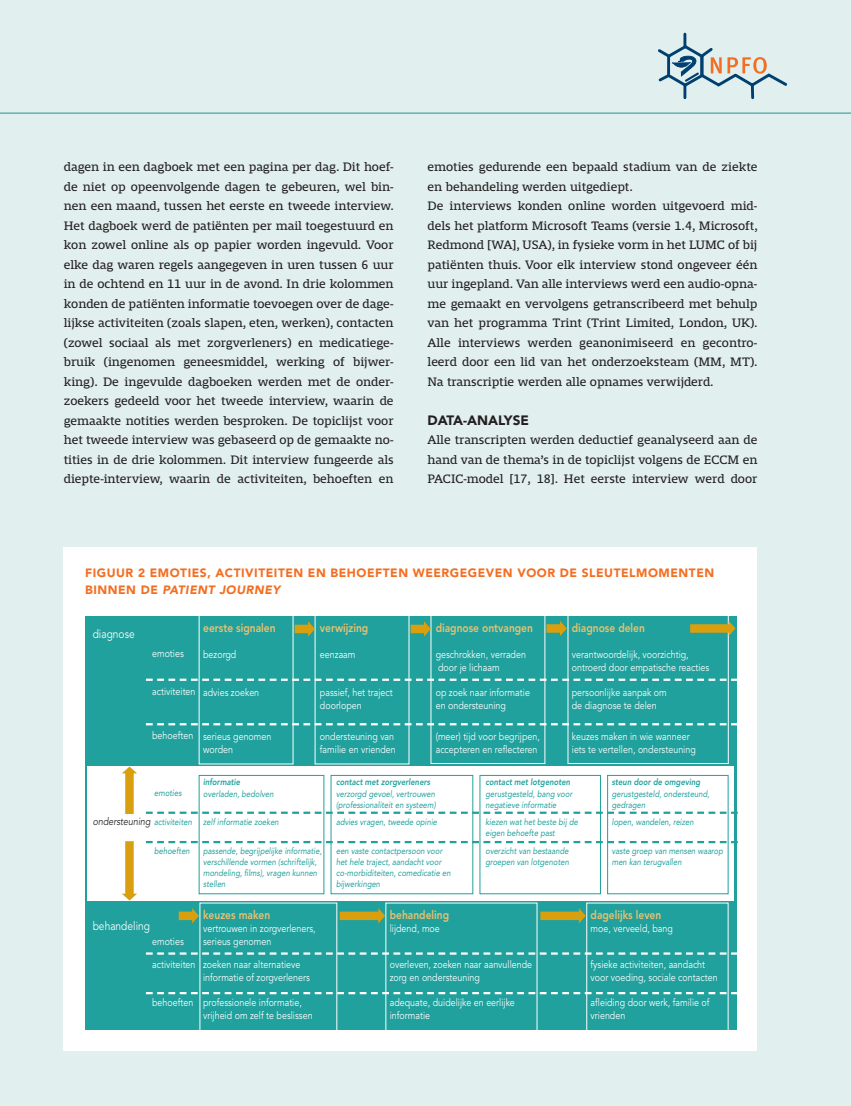
<style>
.page{position:relative;width:851px;height:1106px;background:#fff}
.page>*{position:absolute;margin:0;border:0;box-sizing:border-box;transform-origin:0 0}
.t1{font:900 13.5px "Avenir LT Std";color:#231f20}
.t2{font:12.75px/19.5px "Mislab Std";color:#231f20;text-align:justify}
.t3{font:900 12px/16.5px "Avenir LT Std";letter-spacing:.045em;color:#f36e21}
.t4{font:800 12px "Avenir LT Std";color:#eac172;scale:.85 1}
.t5{font:12px "Avenir LT Std";color:#fff;scale:.85 1}
.t6{font:10.5px/12.8px "Avenir LT Std";color:#fff;scale:.85 1}
.t7{font:italic 10.5px "Avenir LT Std";color:#231f20;scale:.85 1}
.t8{font:italic 9px/11.2px "Avenir LT Std";color:#20a19d;scale:.85 1}
.t9{font:italic 800 9px "Avenir LT Std";color:#20a19d;scale:.85 1}
.s1{font-style:italic}
</style>
<div class="page">
<div style="left:0;top:0;width:850px;height:1106px;background:#e2efef"></div>
<div style="left:63px;top:547px;width:693px;height:503px;background:#fff"></div>
<div style="left:85px;top:616px;width:651px;height:413px;background:#20a19d"></div>
<div style="left:87px;top:766px;width:646px;height:134px;background:#fff"></div>
<hr style="left:0;top:113px;width:850px;height:1px;background:#20a19d">
<svg style="left:658px;top:32px;width:130px;height:68px"></svg>
<div style="left:199px;top:603px;width:94px;height:161px;border:1px solid #fff"></div>
<div style="left:607px;top:775px;width:121px;height:119px;border:1px solid #20a19d"></div>
<div style="left:199px;top:902px;width:138px;height:146px;border:1px solid #fff"></div>
<div style="left:385px;top:902px;width:152px;height:144px;border:1px solid #fff"></div>
<div style="left:586px;top:902px;width:142px;height:145px;border:1px solid #fff"></div>
<div style="left:314px;top:603px;width:95px;height:161px;border:1px solid #fff"></div>
<div style="left:430px;top:602px;width:115px;height:162px;border:1px solid #fff"></div>
<div style="left:567px;top:602px;width:161px;height:162px;border:1px solid #fff"></div>
<svg style="left:294px;top:621px;width:21px;height:15px"></svg>
<svg style="left:340px;top:908px;width:45px;height:15px"></svg>
<svg style="left:540px;top:908px;width:45px;height:15px"></svg>
<svg style="left:690px;top:621px;width:45px;height:15px"></svg>
<svg style="left:410px;top:621px;width:21px;height:15px"></svg>
<svg style="left:546px;top:621px;width:20px;height:15px"></svg>
<svg style="left:146px;top:678px;width:591px;height:3px"></svg>
<svg style="left:146px;top:952px;width:591px;height:2px"></svg>
<svg style="left:146px;top:723px;width:591px;height:2px"></svg>
<svg style="left:146px;top:992px;width:590px;height:2px"></svg>
<svg style="left:146px;top:811px;width:591px;height:3px"></svg>
<svg style="left:146px;top:841px;width:591px;height:2px"></svg>
<svg style="left:179px;top:908px;width:20px;height:15px"></svg>
<svg style="left:122px;top:766px;width:15px;height:48px"></svg>
<svg style="left:122px;top:841px;width:15px;height:59px"></svg>
<p class="t2" style="left:64px;top:157px;width:331px">dagen in een dagboek met een pagina per dag. Dit hoef&shy;de niet op opeenvolgende dagen te gebeuren, wel bin&shy;nen een maand, tussen het eerste en tweede interview.<br>Het dagboek werd de patiënten per mail toegestuurd en kon zowel online als op papier worden ingevuld. Voor elke dag waren regels aangegeven in uren tussen 6 uur in de ochtend en 11 uur in de avond. In drie kolommen konden de patiënten informatie toevoegen over de dage&shy;lijkse activiteiten (zoals slapen, eten, werken), contacten (zowel sociaal als met zorgverleners) en medicatiege&shy;bruik (ingenomen geneesmiddel, werking of bijwer&shy;king). De ingevulde dagboeken werden met de onder&shy;zoekers gedeeld voor het tweede interview, waarin de gemaakte notities werden besproken. De topiclijst voor het tweede interview was gebaseerd op de gemaakte no&shy;tities in de drie kolommen. Dit interview fungeerde als diepte-interview, waarin de activiteiten, behoeften en</p>
<p class="t2" style="left:427px;top:157px;width:332px;text-align:left">emoties gedurende een bepaald stadium van de ziekte en behandeling werden uitgediept.<br>De interviews konden online worden uitgevoerd mid&shy;dels het platform Microsoft Teams (versie 1.4, Microsoft, Redmond [WA], USA), in fysieke vorm in het LUMC of bij patiënten thuis. Voor elk interview stond ongeveer één uur ingepland. Van alle interviews werd een audio-opna&shy;me gemaakt en vervolgens getranscribeerd met behulp van het programma Trint (Trint Limited, London, UK).<br>Alle interviews werden geanonimiseerd en gecontro&shy;leerd door een lid van het onderzoeksteam (MM, MT).<br>Na transcriptie werden alle opnames verwijderd.</p>
<p class="t1" style="left:427px;top:412px;width:103px">DATA-ANALYSE</p>
<p class="t2" style="left:427px;top:430px;width:331px">Alle transcripten werden deductief geanalyseerd aan de hand van de thema’s in de topiclijst volgens de ECCM en PACIC-model [17, 18]. Het eerste interview werd door</p>
<p class="t3" style="left:85px;top:564px;width:630px">FIGUUR 2 EMOTIES, ACTIVITEITEN EN BEHOEFTEN WEERGEGEVEN VOOR DE SLEUTELMOMENTEN<br>BINNEN DE <span class="s1">PATIENT JOURNEY</span></p>
<p class="t5" style="left:93px;top:626px;width:51px">diagnose</p>
<p class="t4" style="left:203px;top:621px;width:87px">eerste signalen</p>
<p class="t6" style="left:203px;top:648px;width:41px">bezorgd</p>
<p class="t6" style="left:203px;top:686px;width:67px">advies zoeken</p>
<p class="t6" style="left:203px;top:730px;width:82px">serieus genomen worden</p>
<p class="t4" style="left:435px;top:621px;width:116px">diagnose ontvangen</p>
<p class="t6" style="left:435px;top:648px;width:108px">geschrokken, verraden door je lichaam</p>
<p class="t6" style="left:435px;top:686px;width:112px">op zoek naar informatie en ondersteuning</p>
<p class="t6" style="left:435px;top:730px;width:124px">(meer) tijd voor begrijpen, accepteren en reflecteren</p>
<p class="t4" style="left:571px;top:621px;width:88px">diagnose delen</p>
<p class="t6" style="left:571px;top:648px;width:163px">verantwoordelijk, voorzichtig, ontroerd door empatische reacties</p>
<p class="t6" style="left:571px;top:686px;width:113px">persoonlijke aanpak om de diagnose te delen</p>
<p class="t6" style="left:571px;top:730px;width:147px">keuzes maken in wie wanneer iets te vertellen, ondersteuning</p>
<p class="t4" style="left:320px;top:621px;width:58px">verwijzing</p>
<p class="t6" style="left:320px;top:648px;width:43px">eenzaam</p>
<p class="t6" style="left:320px;top:686px;width:87px">passief, het traject doorlopen</p>
<p class="t6" style="left:320px;top:730px;width:91px">ondersteuning van familie en vrienden</p>
<p class="t6" style="left:152px;top:647px;width:39px">emoties</p>
<p class="t6" style="left:152px;top:685px;width:53px">activiteiten</p>
<p class="t6" style="left:152px;top:729px;width:50px">behoeften</p>
<p class="t8" style="left:154px;top:788px;width:34px">emoties</p>
<p class="t8" style="left:154px;top:816px;width:46px">activiteiten</p>
<p class="t8" style="left:154px;top:845px;width:43px">behoeften</p>
<p class="t7" style="left:93px;top:815px;width:70px">ondersteuning</p>
<p class="t9" style="left:203px;top:776px;width:45px">informatie</p>
<p class="t8" style="left:203px;top:788px;width:85px">overladen, bedolven</p>
<p class="t8" style="left:203px;top:816px;width:91px">zelf informatie zoeken</p>
<p class="t8" style="left:203px;top:845px;width:141px">passende, begrijpelijke informatie, verschillende vormen (schriftelijk, mondeling, films), vragen kunnen stellen</p>
<p class="t5" style="left:93px;top:918px;width:69px">behandeling</p>
<p class="t6" style="left:152px;top:935px;width:39px">emoties</p>
<p class="t6" style="left:152px;top:958px;width:53px">activiteiten</p>
<p class="t6" style="left:152px;top:996px;width:50px">behoeften</p>
<p class="t4" style="left:203px;top:908px;width:80px">keuzes maken</p>
<p class="t6" style="left:203px;top:922px;width:134px">vertrouwen in zorgverleners, serieus genomen</p>
<p class="t6" style="left:203px;top:958px;width:127px">zoeken naar alternatieve informatie of zorgverleners</p>
<p class="t6" style="left:203px;top:996px;width:130px">professionele informatie, vrijheid om zelf te beslissen</p>
<p class="t9" style="left:336px;top:776px;width:112px">contact met zorgverleners</p>
<p class="t8" style="left:336px;top:788px;width:119px">verzorgd gevoel, vertrouwen (professionaliteit en systeem)</p>
<p class="t8" style="left:336px;top:816px;width:120px">advies vragen, tweede opinie</p>
<p class="t8" style="left:336px;top:845px;width:136px">een vaste contactpersoon voor het hele traject, aandacht voor co-morbiditeiten, comedicatie en bijwerkingen</p>
<p class="t9" style="left:485px;top:776px;width:101px">contact met lotgenoten</p>
<p class="t8" style="left:485px;top:788px;width:104px">gerustgesteld, bang voor negatieve informatie</p>
<p class="t8" style="left:485px;top:816px;width:110px">kiezen wat het beste bij de eigen behoefte past</p>
<p class="t8" style="left:485px;top:845px;width:100px">overzicht van bestaande groepen van lotgenoten</p>
<p class="t4" style="left:389px;top:908px;width:71px">behandeling</p>
<p class="t6" style="left:389px;top:922px;width:60px">lijdend, moe</p>
<p class="t6" style="left:389px;top:958px;width:169px">overleven, zoeken naar aanvullende zorg en ondersteuning</p>
<p class="t6" style="left:389px;top:996px;width:149px">adequate, duidelijke en eerlijke informatie</p>
<p class="t9" style="left:611px;top:776px;width:105px">steun door de omgeving</p>
<p class="t8" style="left:611px;top:788px;width:116px">gerustgesteld, ondersteund, gedragen</p>
<p class="t8" style="left:611px;top:816px;width:98px">lopen, wandelen, reizen</p>
<p class="t8" style="left:611px;top:845px;width:132px">vaste groep van mensen waarop men kan terugvallen</p>
<p class="t4" style="left:590px;top:908px;width:85px">dagelijks leven</p>
<p class="t6" style="left:590px;top:922px;width:98px">moe, verveeld, bang</p>
<p class="t6" style="left:590px;top:958px;width:151px">fysieke activiteiten, aandacht voor voeding, sociale contacten</p>
<p class="t6" style="left:590px;top:996px;width:141px">afleiding door werk, familie of vrienden</p>
</div>
